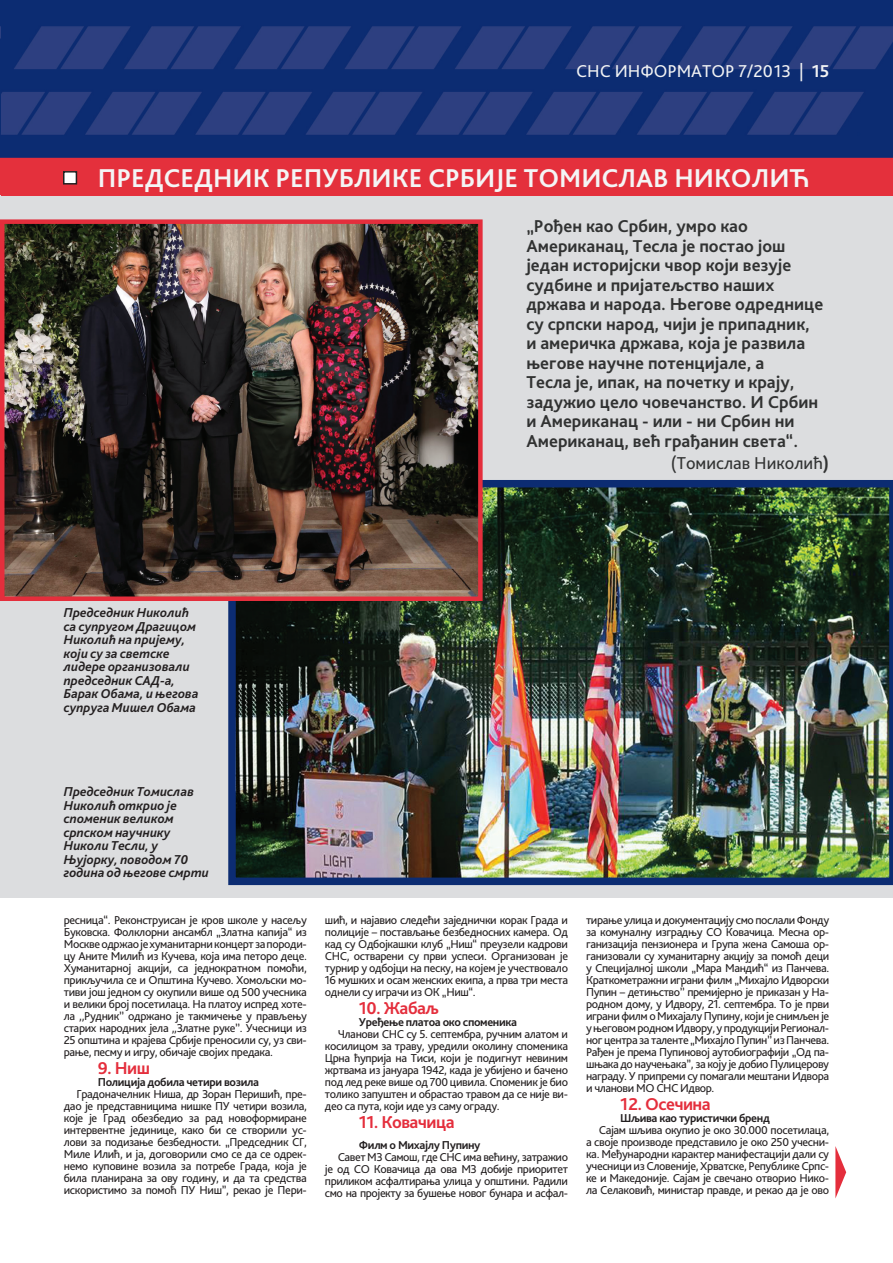
<style>
.page{position:relative;width:893px;height:1263px;background:#fff}
.page>*{position:absolute;margin:0;border:0;box-sizing:border-box;transform-origin:0 0}
.t1{font:700 27px "Bliss Pro";color:#f4f5f5}
.t2{font:700 18px/19.5px "Bliss Pro";color:#313232}
.t3{font:700 18px "Bliss Pro";letter-spacing:-.03em;color:#e42e3c}
.t4{font:18px "Bliss Pro";color:#f1f2f3}
.t5{font:18px "Bliss Pro";color:#313232}
.t6{font:italic 700 13.5px/13.5px "Bliss Pro";color:#231f20}
.t7{font:12px/12px "Bliss Pro";letter-spacing:-.03em;color:#231f20;text-align:justify}
.t8{font:700 12px "Bliss Pro";letter-spacing:-.03em;color:#231f20}
.s1{font-weight:700}
</style>
<div class="page">
<div style="left:0;top:195px;width:893px;height:702px;background:#dcdddf"></div>
<img style="left:0;top:0;width:893px;height:196px">
<div style="left:64px;top:172px;width:12px;height:12px;background:#fff"></div>
<div style="left:63px;top:171px;width:14px;height:14px;border:2px solid #231f20"></div>
<svg style="left:835px;top:1146px;width:11px;height:52px"></svg>
<img style="left:228px;top:480px;width:665px;height:405px">
<img style="left:5px;top:224px;width:473px;height:372px">
<div style="left:0;top:219px;width:483px;height:382px;border:4px solid #e42e3c"></div>
<h2 class="t4" style="left:576px;top:59px;width:254px">СНС ИНФОРМАТОР 7/2013 | <span class="s1">15</span></h2>
<h1 class="t1" style="left:98px;top:161px;width:714px">ПРЕДСЕДНИК РЕПУБЛИКЕ СРБИЈЕ ТОМИСЛАВ НИКОЛИЋ</h1>
<p class="t2" style="left:526px;top:216px;width:298px">„Рођен као Србин, умро као<br>Американац, Тесла је постао још један историјски чвор који везује судбине и пријатељство наших држава и народа. Његове одреднице су српски народ, чији је припадник, и америчка држава, која је развила његове научне потенцијале, а<br>Тесла је, ипак, на почетку и крају, задужио цело човечанство. И Србин и Американац - или - ни Србин ни<br>Американац, већ грађанин света“.</p>
<h2 class="t5" style="left:671px;top:452px;width:160px">(Томислав Николић<span class="s1">)</span></h2>
<p class="t6" style="left:64px;top:606px;width:136px">Председник Николић са супругом Драгицом<br>Николић на пријему, који су за светске лидере организовали председник САД-а,<br>Барак Обама, и његова супруга Мишел Обама</p>
<p class="t6" style="left:64px;top:785px;width:147px">Председник Томислав<br>Николић открио је споменик великом српском научнику<br>Николи Тесли, у<br>Њујорку, поводом 70 година од његове смрти</p>
<p class="t7" style="left:64px;top:914px;width:245px">ресница“. Реконструисан је кров школе у насељу Буковска. Фолклорни ансамбл „Златна капија“ из Москве одржао је хуманитарни концерт за породи&shy;цу Аните Милић из Кучева, која има петоро деце.<br>Хуманитарној акцији, са једнократном помоћи, прикључила се и Општина Кучево. Хомољски мо&shy;тиви још једном су окупили више од 500 учесника и велики број посетилаца. На платоу испред хоте&shy;ла ,,Рудник’’ одржано је такмичење у прављењу старих народних јела ,,Златне руке’’. Учесници из 25 општина и крајева Србије преносили су, уз сви&shy;рање, песму и игру, обичаје својих предака.</p>
<h2 class="t3" style="left:98px;top:1057px;width:54px">9. Ниш</h2>
<p class="t8" style="left:98px;top:1075px;width:163px">Полиција добила четири возила</p>
<p class="t7" style="left:64px;top:1088px;width:245px;text-indent:13px">Градоначелник Ниша, др Зоран Перишић, пре&shy;дао је представницима нишке ПУ четири возила, које је Град обезбедио за рад новоформиране интервентне јединице, како би се створили ус&shy;лови за подизање безбедности. „Председник СГ, Миле Илић, и ја, договорили смо се да се одрек&shy;немо куповине возила за потребе Града, која је била планирана за ову годину, и да та средства искористимо за помоћ ПУ Ниш”, рекао је Пери-</p>
<p class="t7" style="left:325px;top:914px;width:245px">шић, и најавио следећи заједнички корак Града и полиције – постављање безбедносних камера. Од кад су Одбојкашки клуб „Ниш“ преузели кадрови СНС, остварени су први успеси. Организован је турнир у одбојци на песку, на којем је учествовало 16 мушких и осам женских екипа, а прва три места однели су играчи из ОК „Ниш“.</p>
<h2 class="t3" style="left:359px;top:997px;width:82px">10. Жабаљ</h2>
<p class="t8" style="left:359px;top:1015px;width:160px">Уређење платоа око споменика</p>
<p class="t7" style="left:325px;top:1028px;width:245px;text-indent:13px">Чланови СНС су 5. септембра, ручним алатом и косилицом за траву, уредили околину споменика Црна ћуприја на Тиси, који је подигнут невиним жртвама из јануара 1942, када је убијено и бачено под лед реке више од 700 цивила. Споменик је био толико запуштен и обрастао травом да се није ви&shy;део са пута, који иде уз саму ограду.</p>
<h2 class="t3" style="left:359px;top:1111px;width:97px">11. Ковачица</h2>
<p class="t8" style="left:359px;top:1137px;width:123px">Филм о Михајлу Пупину</p>
<p class="t7" style="left:325px;top:1150px;width:245px;text-indent:13px">Савет МЗ Самош, где СНС има већину, затражио је од СО Ковачица да ова МЗ добије приоритет приликом асфалтирања улица у општини. Радили смо на пројекту за бушење новог бунара и асфал-</p>
<p class="t7" style="left:586px;top:914px;width:245px">тирање улица и документацију смо послали Фонду за комуналну изградњу СО Ковачица. Месна ор&shy;ганизација пензионера и Група жена Самоша ор&shy;ганизовали су хуманитарну акцију за помоћ деци у Специјалној школи „Мара Мандић“ из Панчева.<br>Краткометражни играни филм „Михајло Идворски Пупин – детињство’’ премијерно је приказан у На&shy;родном дому, у Идвору, 21. септембра. То је први играни филм о Михајалу Пупину, који је снимљен је у његовом родном Идвору, у продукцији Регионал&shy;ног центра за таленте „Михајло Пупин’’ из Панчева.<br>Рађен је према Пупиновој аутобиографији „Од па&shy;шњака до научењака’’, за коју је добио Пулицерову награду. У припреми су помагали мештани Идвора и чланови МО СНС Идвор.</p>
<h2 class="t3" style="left:620px;top:1093px;width:92px">12. Осечина</h2>
<p class="t8" style="left:620px;top:1111px;width:151px">Шљива као туристички бренд</p>
<p class="t7" style="left:586px;top:1124px;width:245px;text-indent:13px">Сајам шљива окупио је око 30.000 посетилаца, а своје производе представило је око 250 учесни&shy;ка. Међународни карактер манифестацији дали су учесници из Словеније, Хрватске, Републике Српс&shy;ке и Македоније. Сајам је свечано отворио Нико&shy;ла Селаковић, министар правде, и рекао да је ово</p>
</div>
